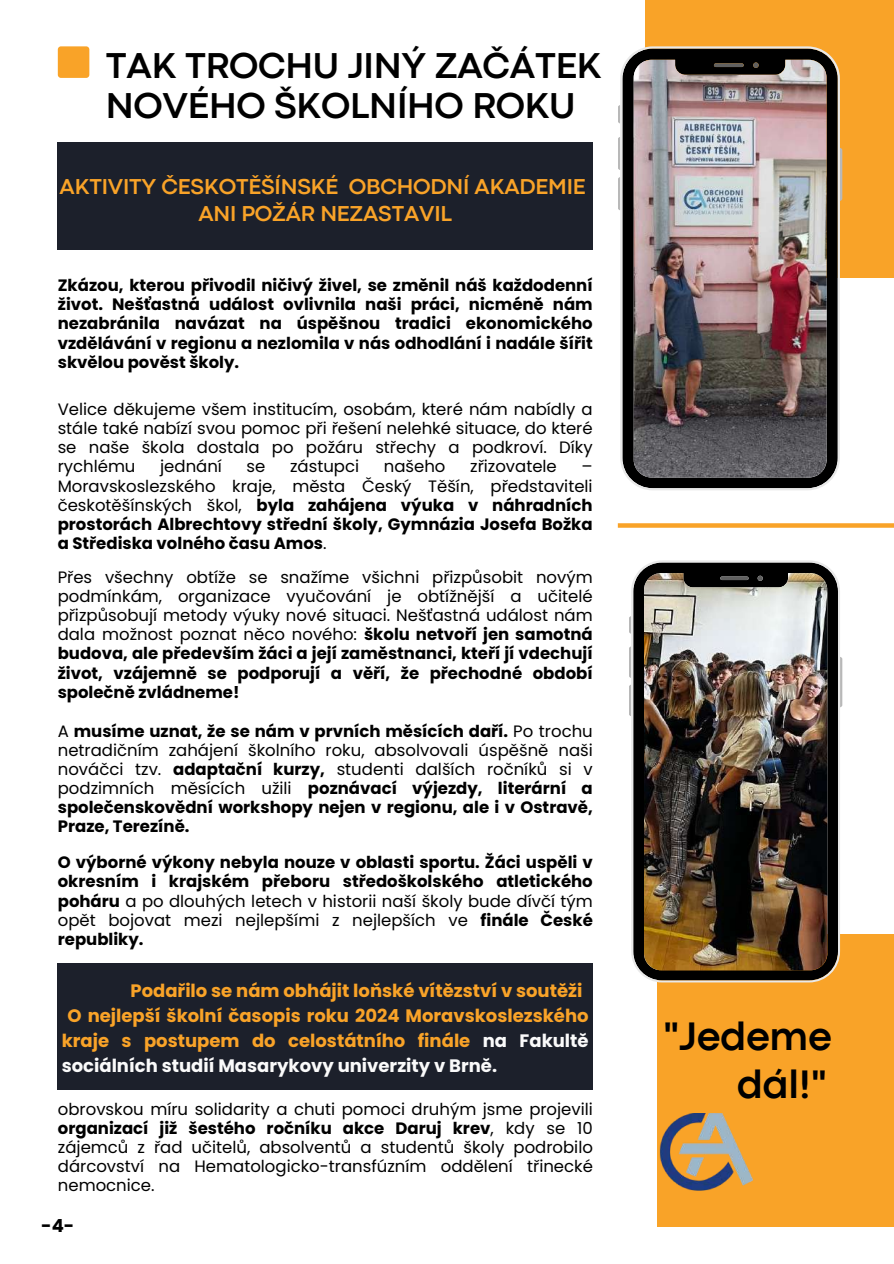
<style>
.page{position:relative;width:894px;height:1264px;background:#fff}
.page>*{position:absolute;margin:0;border:0;box-sizing:border-box;transform-origin:0 0}
.t1{font:700 41.4px/48.3px "Codec Pro";letter-spacing:-.01em;color:#000;text-align:right}
.t2{font:700 37.5px/39.3px "Codec Pro";letter-spacing:-.005em;color:#000}
.t3{font:700 22.5px/27px "Codec Pro";letter-spacing:-.01em;color:#f9a328;text-align:center}
.t4{font:700 18px "Poppins";color:#f9a328}
.t5{font:700 18px "Poppins";color:#fafafa}
.t6{font:700 18px "Poppins";color:#000}
.t7{font:700 16.5px/19.2px "Poppins";color:#000;text-align:justify}
.t8{font:16.5px/19.2px "Poppins";color:#000;text-align:justify}
.s1{font-weight:400}
.s2{font-weight:700}
.s3{color:#fafafa}
</style>
<div class="page">
<div style="left:58px;top:46px;width:31px;height:32px;background:#f9a328;border-radius:3px"></div>
<div style="left:58px;top:142px;width:534px;height:107px;background:#1c202b"></div>
<div style="left:645px;top:0;width:248px;height:277px;background:#f9a328"></div>
<div style="left:58px;top:963px;width:534px;height:127px;background:#1c202b"></div>
<svg style="left:618px;top:105px;width:2px;height:18px"></svg>
<svg style="left:618px;top:137px;width:2px;height:33px"></svg>
<svg style="left:618px;top:177px;width:2px;height:33px"></svg>
<svg style="left:839px;top:148px;width:3px;height:53px"></svg>
<img style="left:620px;top:46px;width:219px;height:444px">
<svg style="left:617px;top:523px;width:276px;height:4px"></svg>
<div style="left:657px;top:933px;width:236px;height:293px;background:#f9a328"></div>
<svg style="left:629px;top:616px;width:2px;height:17px"></svg>
<svg style="left:629px;top:646px;width:2px;height:32px"></svg>
<svg style="left:629px;top:684px;width:2px;height:32px"></svg>
<svg style="left:839px;top:657px;width:3px;height:50px"></svg>
<img style="left:631px;top:560px;width:208px;height:422px">
<img style="left:659px;top:1113px;width:92px;height:78px">
<h2 class="t2" style="left:106px;top:49px;width:497px">TAK TROCHU JINÝ ZAČÁTEK<br>NOVÉHO ŠKOLNÍHO ROKU</h2>
<h3 class="t3" style="left:60px;top:175px;width:527px">AKTIVITY ČESKOTĚŠÍNSKÉ OBCHODNÍ AKADEMIE<br>ANI POŽÁR NEZASTAVIL</h3>
<p class="t7" style="left:58px;top:276px;width:536px">Zkázou, kterou přivodil ničivý živel, se změnil náš každodenní život. Nešťastná událost ovlivnila naši práci, nicméně nám nezabránila navázat na úspěšnou tradici ekonomického vzdělávání v regionu a nezlomila v nás odhodlání i nadále šířit skvělou pověst školy.</p>
<p class="t8" style="left:58px;top:399px;width:536px">Velice děkujeme všem institucím, osobám, které nám nabídly a stále také nabízí svou pomoc při řešení nelehké situace, do které se naše škola dostala po požáru střechy a podkroví. Díky rychlému</p>
<p class="t8" style="left:160px;top:457px;width:63px">jednání</p>
<p class="t8" style="left:246px;top:457px;width:20px">se</p>
<p class="t8" style="left:290px;top:457px;width:71px">zástupci</p>
<p class="t8" style="left:384px;top:457px;width:63px">našeho</p>
<p class="t8" style="left:470px;top:457px;width:88px">zřizovatele</p>
<p class="t7" style="left:58px;top:457px;width:536px;text-indent:523px"><span class="s1">– Moravskoslezského kraje, města Český Těšín, představiteli českotěšínských škol,</span> byla zahájena výuka v náhradních prostorách Albrechtovy střední školy, Gymnázia Josefa Božka a Střediska volného času Amos<span class="s1">.</span></p>
<p class="t8" style="left:58px;top:567px;width:536px">Přes všechny obtíže se snažíme všichni přizpůsobit novým podmínkám, organizace vyučování je obtížnější a učitelé přizpůsobují metody výuky nové situaci. Nešťastná událost nám dala možnost poznat něco nového: <span class="s2">školu netvoří jen samotná budova, ale především žáci a její zaměstnanci, kteří jí vdechují život, vzájemně se podporují a věří, že přechodné období společně zvládneme!</span></p>
<p class="t7" style="left:58px;top:721px;width:536px"><span class="s1">A</span> musíme uznat, že se nám v prvních měsících daří. <span class="s1">Po trochu netradičním zahájení školního roku, absolvovali úspěšně naši nováčci tzv.</span> adaptační kurzy, <span class="s1">studenti dalších ročníků si v podzimních měsících užili</span> poznávací výjezdy, literární a společenskovědní workshopy nejen v regionu, ale i v Ostravě, Praze, Terezíně.</p>
<p class="t7" style="left:58px;top:852px;width:536px">O výborné výkony nebyla nouze v oblasti sportu. Žáci uspěli v okresním i krajském přeboru středoškolského atletického poháru <span class="s1">a po dlouhých letech v historii naší školy bude dívčí tým opět bojovat mezi nejlepšími z nejlepších ve</span> finále České republiky.</p>
<p class="t4" style="left:130px;top:978px;width:453px">Podařilo se nám obhájit loňské vítězství v soutěži</p>
<p class="t4" style="left:68px;top:1003px;width:522px">O nejlepší školní časopis roku 2024 Moravskoslezského</p>
<p class="t4" style="left:62px;top:1027px;width:528px">kraje s postupem do celostátního finále <span class="s3">na Fakultě</span></p>
<p class="t5" style="left:62px;top:1052px;width:437px">sociálních studií Masarykovy univerzity v Brně.</p>
<p class="t8" style="left:58px;top:1099px;width:536px">obrovskou míru solidarity a chuti pomoci druhým jsme projevili <span class="s2">organizací již šestého ročníku akce Daruj krev</span>, kdy se 10 zájemců z řad učitelů, absolventů a studentů školy podrobilo dárcovství na Hematologicko-transfúzním oddělení třinecké nemocnice.</p>
<p class="t6" style="left:41px;top:1213px;width:35px">-4-</p>
<h1 class="t1" style="left:663px;top:1014px;width:170px">"Jedeme dál!"</h1>
</div>
